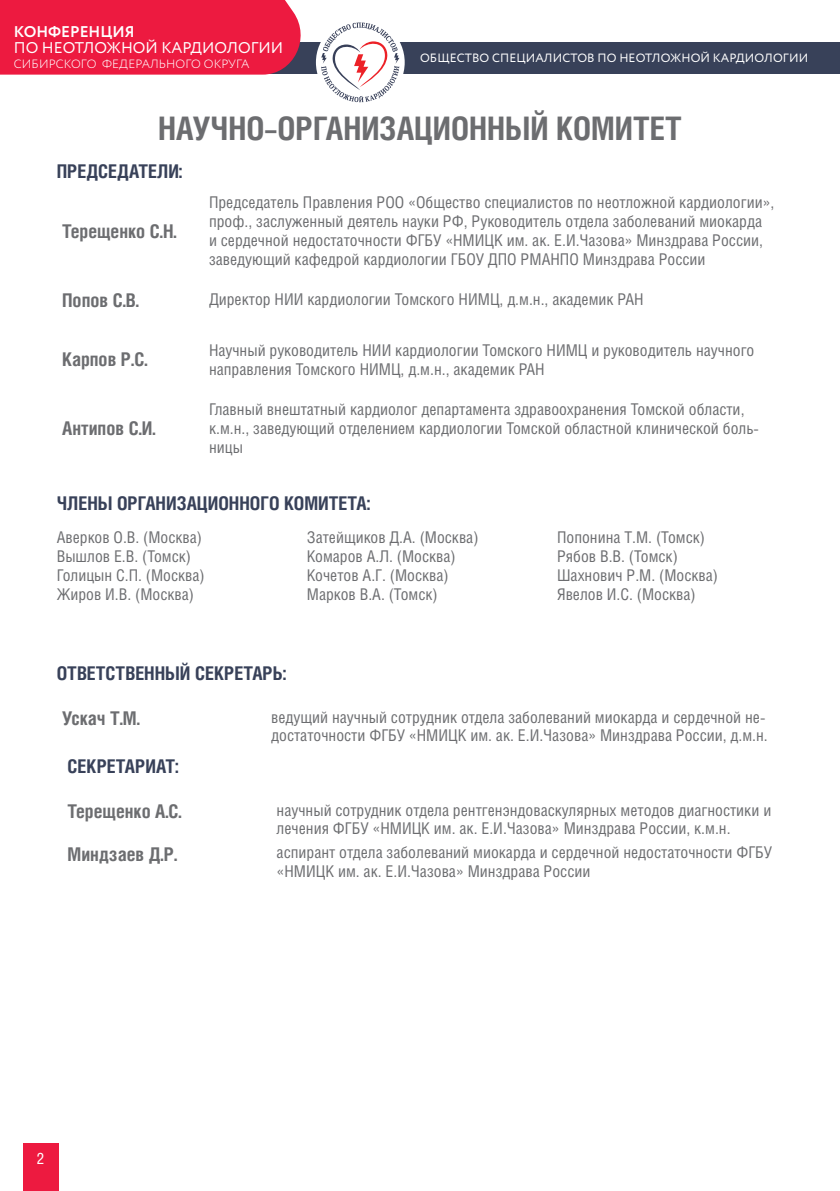
<style>
.page{position:relative;width:840px;height:1191px;background:#fff}
.page>*{position:absolute;margin:0;border:0;box-sizing:border-box;transform-origin:0 0}
.t1{font:700 32.4px "Helios Cond C";color:#6c6d70}
.t2{font:700 18.8px "Helios Cond C";color:#384159}
.t3{font:700 18.8px "Helios Cond C";color:#6c6d70}
.основной{font:16.2px/18.8px "Helios Cond C";color:#6c6d70}
.t4{font:15.6px "Circe";color:#fff}
.t5{font:700 15.6px "Circe";color:#fff}
.t6{font:15.6px "Helios Cond C";color:#fff}
.t7{font:12px "Circe";letter-spacing:.01em;color:#fff}
.t8{font:300 12px "Circe";letter-spacing:.01em;color:#fff}
</style>
<div class="page">
<div style="left:23px;top:1143px;width:36px;height:48px;background:#ed1a40"></div>
<div style="left:116px;top:42px;width:723px;height:31px;background:#384159"></div>
<div style="left:0;top:0;width:311px;height:75px;background:#ed1a40"></div>
<div style="left:316px;top:18px;width:88px;height:89px;background:#fff;border-radius:50%"></div>
<svg style="left:321px;top:23px;width:78px;height:79px"></svg>
<p class="t5" style="left:14px;top:21px;width:122px">КОНФЕРЕНЦИЯ</p>
<p class="t4" style="left:14px;top:37px;width:271px">ПО НЕОТЛОЖНОЙ КАРДИОЛОГИИ</p>
<p class="t8" style="left:14px;top:56px;width:237px">СИБИРСКОГО ФЕДЕРАЛЬНОГО ОКРУГА</p>
<p class="t7" style="left:420px;top:50px;width:389px">ОБЩЕСТВО СПЕЦИАЛИСТОВ ПО НЕОТЛОЖНОЙ КАРДИОЛОГИИ</p>
<p class="t1" style="left:158px;top:109px;width:524px">НАУЧНО–ОРГАНИЗАЦИОННЫЙ КОМИТЕТ</p>
<p class="t2" style="left:57px;top:160px;width:127px">ПРЕДСЕДАТЕЛИ:</p>
<p class="t3" style="left:62px;top:220px;width:116px">Терещенко С.Н.</p>
<p class="основной" style="left:209px;top:193px;width:566px">Председатель Правления РОО «Общество специалистов по неотложной кардиологии», проф., заслуженный деятель науки РФ, Руководитель отдела заболеваний миокарда<br>и сердечной недостаточности ФГБУ «НМИЦК им. ак. Е.И.Чазова» Минздрава России, заведующий кафедрой кардиологии ГБОУ ДПО РМАНПО Минздрава России</p>
<p class="t3" style="left:62px;top:289px;width:78px">Попов С.В.</p>
<p class="основной" style="left:209px;top:290px;width:436px">Директор НИИ кардиологии Томского НИМЦ, д.м.н., академик РАН</p>
<p class="t3" style="left:62px;top:348px;width:87px">Карпов Р.С.</p>
<p class="основной" style="left:209px;top:340px;width:546px">Научный руководитель НИИ кардиологии Томского НИМЦ и руководитель научного направления Томского НИМЦ, д.м.н., академик РАН</p>
<p class="t3" style="left:62px;top:417px;width:95px">Антипов С.И.</p>
<p class="основной" style="left:209px;top:400px;width:551px">Главный внештатный кардиолог департамента здравоохранения Томской области, к.м.н., заведующий отделением кардиологии Томской областной клинической боль&shy;ницы</p>
<p class="t2" style="left:57px;top:492px;width:315px">ЧЛЕНЫ ОРГАНИЗАЦИОННОГО КОМИТЕТА:</p>
<p class="основной" style="left:57px;top:527px;width:147px">Аверков О.В. (Москва)</p>
<p class="основной" style="left:57px;top:546px;width:136px">Вышлов Е.В. (Томск)</p>
<p class="основной" style="left:57px;top:565px;width:149px">Голицын С.П. (Москва)</p>
<p class="основной" style="left:57px;top:584px;width:139px">Жиров И.В. (Москва)</p>
<p class="основной" style="left:307px;top:527px;width:173px">Затейщиков Д.А. (Москва)</p>
<p class="основной" style="left:307px;top:546px;width:150px">Комаров А.Л. (Москва)</p>
<p class="основной" style="left:307px;top:565px;width:143px">Кочетов А.Г. (Москва)</p>
<p class="основной" style="left:307px;top:584px;width:132px">Марков В.А. (Томск)</p>
<p class="основной" style="left:556px;top:527px;width:149px">Попонина Т.М. (Томск)</p>
<p class="основной" style="left:556px;top:546px;width:122px">Рябов В.В. (Томск)</p>
<p class="основной" style="left:556px;top:565px;width:162px">Шахнович Р.М. (Москва)</p>
<p class="основной" style="left:556px;top:584px;width:140px">Явелов И.С. (Москва)</p>
<p class="t2" style="left:57px;top:662px;width:231px">ОТВЕТСТВЕННЫЙ СЕКРЕТАРЬ:</p>
<p class="t3" style="left:62px;top:707px;width:79px">Ускач Т.М.</p>
<p class="основной" style="left:271px;top:707px;width:498px">ведущий научный сотрудник отдела заболеваний миокарда и сердечной не&shy;достаточности ФГБУ «НМИЦК им. ак. Е.И.Чазова» Минздрава России, д.м.н.</p>
<p class="t2" style="left:67px;top:755px;width:113px">СЕКРЕТАРИАТ:</p>
<p class="t3" style="left:67px;top:800px;width:116px">Терещенко А.С.</p>
<p class="основной" style="left:276px;top:800px;width:496px">научный сотрудник отдела рентгенэндоваскулярных методов диагностики и лечения ФГБУ «НМИЦК им. ак. Е.И.Чазова» Минздрава России, к.м.н.</p>
<p class="t3" style="left:67px;top:842px;width:111px">Миндзаев Д.Р.</p>
<p class="основной" style="left:276px;top:842px;width:496px">аспирант отдела заболеваний миокарда и сердечной недостаточности ФГБУ «НМИЦК им. ак. Е.И.Чазова» Минздрава России</p>
<p class="t6" style="left:37px;top:1148px;width:9px">2</p>
</div>
